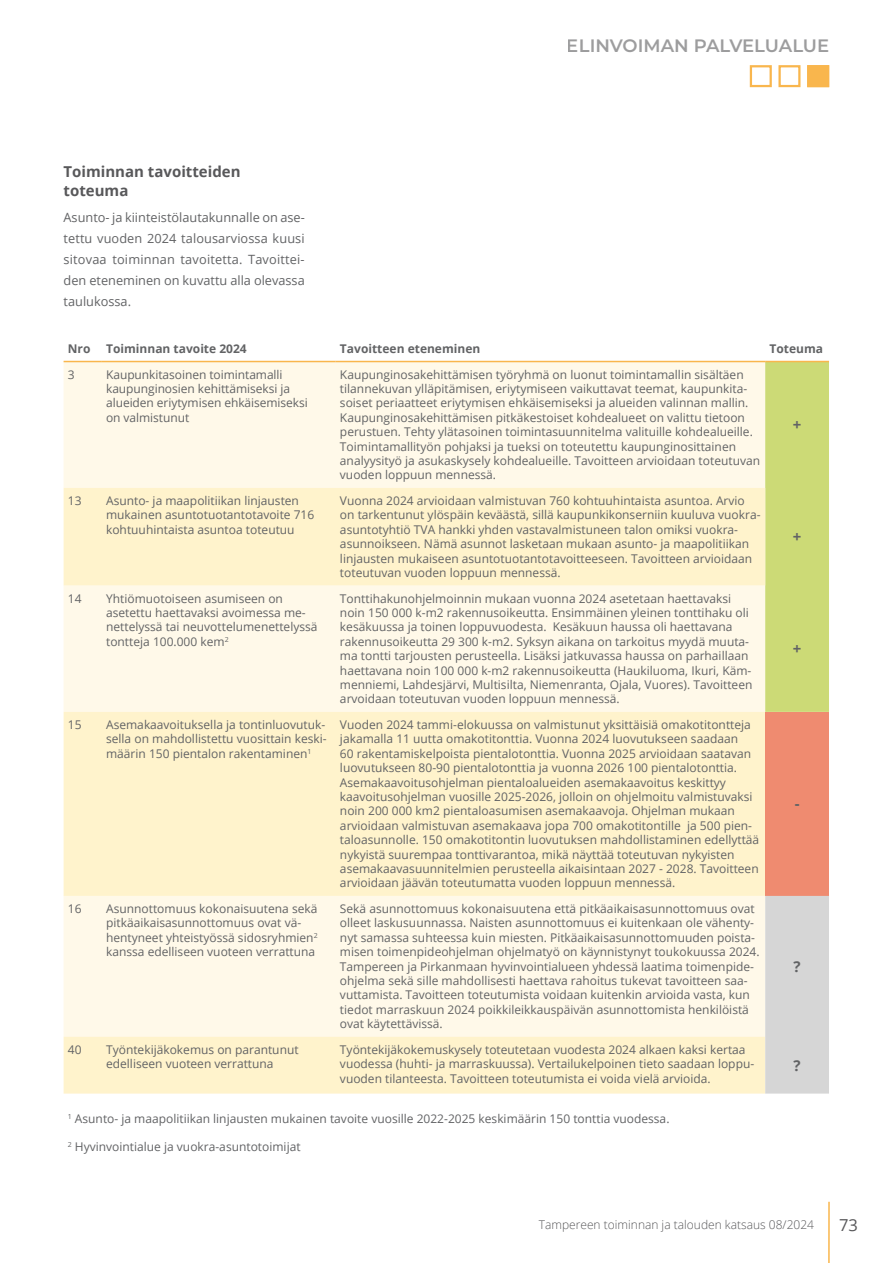
<style>
.page{position:relative;width:893px;height:1263px;background:#fff}
.page>*{position:absolute;margin:0;border:0;box-sizing:border-box;transform-origin:0 0}
.t1{font:600 18px "Montserrat";color:#58585a}
.t2{font:16.5px "Open Sans";color:#58585a}
.t3{font:700 15px/19.5px "Open Sans";color:#58585a}
.t4{font:700 15px "Open Sans";color:#626365}
.t5{font:12.75px/21px "Open Sans";color:#626365;text-align:justify}
.t6{font:12px/14.4px "Open Sans";color:#626365}
.t7{font:700 12px "Open Sans";color:#626365}
.t8{font:300 12px "Open Sans";color:#58585a}
</style>
<div class="page">
<hr style="left:828px;top:1202px;width:2px;height:61px;background:#f9b64d">
<div style="left:750px;top:65px;width:22px;height:22px;border:2px solid #f9b64d"></div>
<div style="left:778px;top:65px;width:22px;height:22px;border:2px solid #f9b64d"></div>
<div style="left:807px;top:65px;width:22px;height:22px;background:#f9b64d"></div>
<div style="left:64px;top:362px;width:701px;height:126px;background:#fff9e9"></div>
<div style="left:765px;top:362px;width:64px;height:350px;background:#ccda76"></div>
<svg style="left:64px;top:488px;width:701px;height:605px;background:#fff5d8"></svg>
<div style="left:765px;top:712px;width:64px;height:184px;background:#ef8b70"></div>
<div style="left:765px;top:896px;width:64px;height:197px;background:#d6d6d6"></div>
<hr style="left:64px;top:361px;width:38px;height:1px;background:#f9b64d">
<hr style="left:102px;top:361px;width:234px;height:1px;background:#f9b64d">
<hr style="left:336px;top:361px;width:429px;height:1px;background:#f9b64d">
<hr style="left:765px;top:361px;width:64px;height:1px;background:#f9b64d">
<h1 class="t1" style="left:567px;top:33px;width:264px">ELINVOIMAN PALVELUALUE</h1>
<p class="t3" style="left:64px;top:161px;width:179px">Toiminnan tavoitteiden toteuma</p>
<p class="t5" style="left:64px;top:207px;width:243px">Asunto- ja kiinteistölautakunnalle on ase&shy;tettu vuoden 2024 talousarviossa kuusi sitovaa toiminnan tavoitetta. Tavoittei&shy;den eteneminen on kuvattu alla olevassa taulukossa.</p>
<p class="t7" style="left:68px;top:340px;width:24px">Nro</p>
<p class="t7" style="left:106px;top:340px;width:142px">Toiminnan tavoite 2024</p>
<p class="t7" style="left:340px;top:340px;width:142px">Tavoitteen eteneminen</p>
<p class="t7" style="left:769px;top:340px;width:55px">Toteuma</p>
<p class="t6" style="left:68px;top:367px;width:8px">3</p>
<p class="t6" style="left:106px;top:367px;width:203px">Kaupunkitasoinen toimintamalli kaupunginosien kehittämiseksi ja alueiden eriytymisen ehkäisemiseksi on valmistunut</p>
<p class="t6" style="left:340px;top:367px;width:422px">Kaupunginosakehittämisen työryhmä on luonut toimintamallin sisältäen tilannekuvan ylläpitämisen, eriytymiseen vaikuttavat teemat, kaupunkita&shy;soiset periaatteet eriytymisen ehkäisemiseksi ja alueiden valinnan mallin.<br>Kaupunginosakehittämisen pitkäkestoiset kohdealueet on valittu tietoon perustuen. Tehty ylätasoinen toimintasuunnitelma valituille kohdealueille.<br>Toimintamallityön pohjaksi ja tueksi on toteutettu kaupunginosittainen analyysityö ja asukaskysely kohdealueille. Tavoitteen arvioidaan toteutuvan vuoden loppuun mennessä.</p>
<p class="t4" style="left:793px;top:414px;width:10px">+</p>
<p class="t6" style="left:68px;top:493px;width:15px">13</p>
<p class="t6" style="left:106px;top:493px;width:210px">Asunto- ja maapolitiikan linjausten mukainen asuntotuotantotavoite 716 kohtuuhintaista asuntoa toteutuu</p>
<p class="t6" style="left:340px;top:493px;width:422px">Vuonna 2024 arvioidaan valmistuvan 760 kohtuuhintaista asuntoa. Arvio on tarkentunut ylöspäin keväästä, sillä kaupunkikonserniin kuuluva vuokra&shy;asuntotyhtiö TVA hankki yhden vastavalmistuneen talon omiksi vuokra&shy;asunnoikseen. Nämä asunnot lasketaan mukaan asunto- ja maapolitiikan linjausten mukaiseen asuntotuotantotavoitteeseen. Tavoitteen arvioidaan toteutuvan vuoden loppuun mennessä.</p>
<p class="t6" style="left:68px;top:591px;width:15px">14</p>
<p class="t6" style="left:106px;top:591px;width:213px">Yhtiömuotoiseen asumiseen on asetettu haettavaksi avoimessa me&shy;nettelyssä tai neuvottelumenettelyssä tontteja 100.000 kem<sup>2</sup></p>
<p class="t6" style="left:340px;top:591px;width:414px">Tonttihakunohjelmoinnin mukaan vuonna 2024 asetetaan haettavaksi noin 150 000 k-m2 rakennusoikeutta. Ensimmäinen yleinen tonttihaku oli kesäkuussa ja toinen loppuvuodesta. Kesäkuun haussa oli haettavana rakennusoikeutta 29 300 k-m2. Syksyn aikana on tarkoitus myydä muuta&shy;ma tontti tarjousten perusteella. Lisäksi jatkuvassa haussa on parhaillaan haettavana noin 100 000 k-m2 rakennusoikeutta (Haukiluoma, Ikuri, Käm&shy;menniemi, Lahdesjärvi, Multisilta, Niemenranta, Ojala, Vuores). Tavoitteen arvoidaan toteutuvan vuoden loppuun mennessä.</p>
<p class="t6" style="left:68px;top:717px;width:15px">15</p>
<p class="t6" style="left:106px;top:717px;width:222px">Asemakaavoituksella ja tontinluovutuk&shy;sella on mahdollistettu vuosittain keski&shy;määrin 150 pientalon rakentaminen<sup>1</sup></p>
<p class="t6" style="left:340px;top:717px;width:421px">Vuoden 2024 tammi-elokuussa on valmistunut yksittäisiä omakotitontteja jakamalla 11 uutta omakotitonttia. Vuonna 2024 luovutukseen saadaan<br>60 rakentamiskelpoista pientalotonttia. Vuonna 2025 arvioidaan saatavan luovutukseen 80-90 pientalotonttia ja vuonna 2026 100 pientalotonttia.<br>Asemakaavoitusohjelman pientaloalueiden asemakaavoitus keskittyy kaavoitusohjelman vuosille 2025-2026, jolloin on ohjelmoitu valmistuvaksi noin 200 000 km2 pientaloasumisen asemakaavoja. Ohjelman mukaan arvioidaan valmistuvan asemakaava jopa 700 omakotitontille ja 500 pien&shy;taloasunnolle. 150 omakotitontin luovutuksen mahdollistaminen edellyttää nykyistä suurempaa tonttivarantoa, mikä näyttää toteutuvan nykyisten asemakaavasuunnitelmien perusteella aikaisintaan 2027 - 2028. Tavoitteen arvioidaan jäävän toteutumatta vuoden loppuun mennessä.</p>
<p class="t6" style="left:68px;top:901px;width:15px">16</p>
<p class="t6" style="left:106px;top:901px;width:213px">Asunnottomuus kokonaisuutena sekä pitkäaikaisasunnottomuus ovat vä&shy;hentyneet yhteistyössä sidosryhmien<sup>2 </sup>kanssa edelliseen vuoteen verrattuna</p>
<p class="t6" style="left:340px;top:901px;width:421px">Sekä asunnottomuus kokonaisuutena että pitkäaikaisasunnottomuus ovat olleet laskusuunnassa. Naisten asunnottomuus ei kuitenkaan ole vähenty&shy;nyt samassa suhteessa kuin miesten. Pitkäaikaisasunnottomuuden poista&shy;misen toimenpideohjelman ohjelmatyö on käynnistynyt toukokuussa 2024.<br>Tampereen ja Pirkanmaan hyvinvointialueen yhdessä laatima toimenpide&shy;ohjelma sekä sille mahdollisesti haettava rahoitus tukevat tavoitteen saa&shy;vuttamista. Tavoitteen toteutumista voidaan kuitenkin arvioida vasta, kun tiedot marraskuun 2024 poikkileikkauspäivän asunnottomista henkilöistä ovat käytettävissä.</p>
<p class="t6" style="left:68px;top:1042px;width:15px">40</p>
<p class="t6" style="left:106px;top:1042px;width:194px">Työntekijäkokemus on parantunut edelliseen vuoteen verrattuna</p>
<p class="t6" style="left:340px;top:1042px;width:416px">Työntekijäkokemuskysely toteutetaan vuodesta 2024 alkaen kaksi kertaa vuodessa (huhti- ja marraskuussa). Vertailukelpoinen tieto saadaan loppu&shy;vuoden tilanteesta. Tavoitteen toteutumista ei voida vielä arvioida.</p>
<p class="t6" style="left:68px;top:1111px;width:603px"><sup>1</sup> Asunto- ja maapolitiikan linjausten mukainen tavoite vuosille 2022-2025 keskimäärin 150 tonttia vuodessa.</p>
<p class="t6" style="left:68px;top:1139px;width:234px"><sup>2</sup> Hyvinvointialue ja vuokra-asuntotoimijat</p>
<p class="t4" style="left:793px;top:526px;width:10px">+</p>
<p class="t4" style="left:793px;top:638px;width:10px">+</p>
<p class="t4" style="left:795px;top:793px;width:6px">-</p>
<p class="t4" style="left:793px;top:955px;width:9px">?</p>
<p class="t4" style="left:793px;top:1054px;width:9px">?</p>
<p class="t8" style="left:539px;top:1217px;width:277px">Tampereen toiminnan ja talouden katsaus 08/2024</p>
<h2 class="t2" style="left:839px;top:1214px;width:20px">73</h2>
</div>
